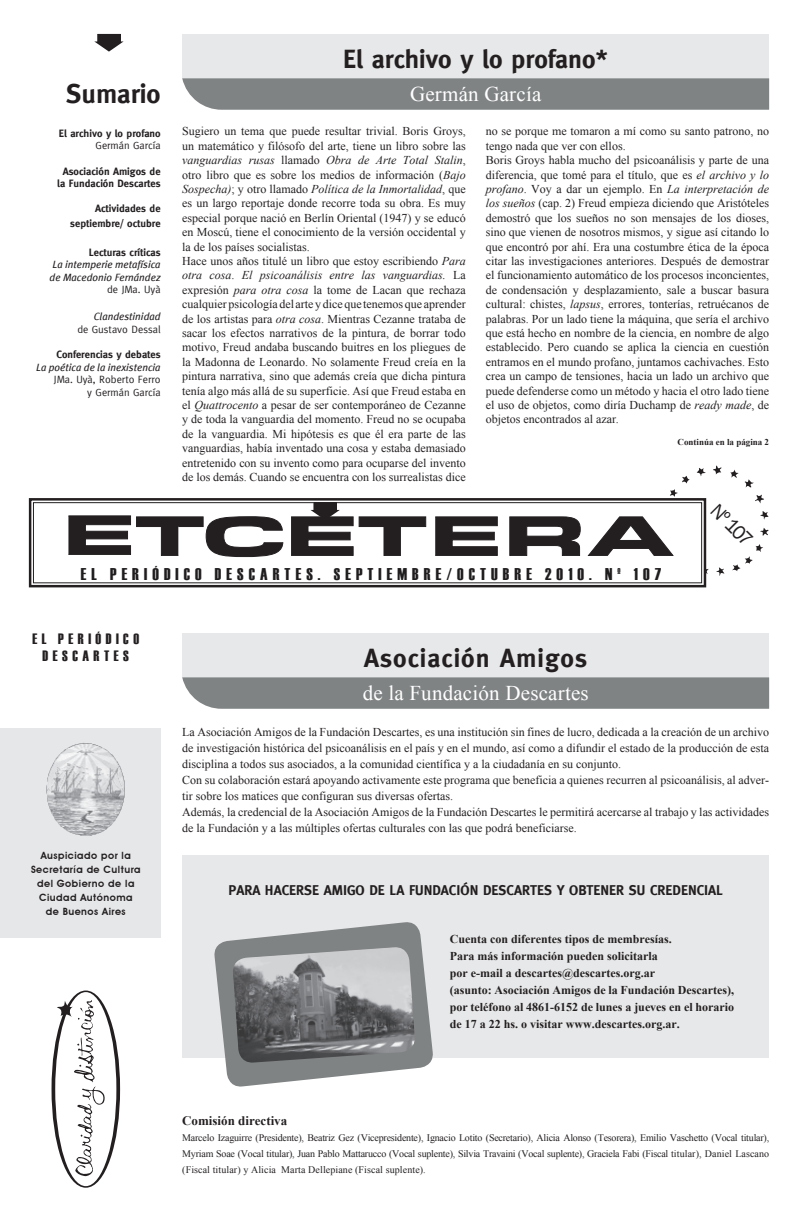
<style>
.page{position:relative;width:792px;height:1224px;background:#fff}
.page>*{position:absolute;margin:0;border:0;box-sizing:border-box;transform-origin:0 0}
.t1{font:700 27px "Meta";color:#231f20}
.t2{font:700 26px "Meta";color:#231f20}
.t3{font:700 26px "Meta";letter-spacing:.04em;color:#231f20}
.t4{font:21px "Times New Roman";letter-spacing:.01em;color:#fff}
.t5{font:20px "Franklin Gothic";color:#231f20}
.t6{font:17px "Haettenschweiler";letter-spacing:.3em;color:#201d1e}
.t7{font:15px "Haettenschweiler";letter-spacing:.3em;color:#231f20}
.t8{font:700 14px "Meta";color:#231f20}
.t9{font:700 13px "Times New Roman";color:#231f20}
.t10{font:12px/14.4px "Times New Roman";color:#231f20;text-align:justify}
.t11{font:700 12px/17px "Times New Roman";color:#231f20;text-align:justify}
.t12{font:700 10.5px "Meta";color:#231f20}
.t13{font:italic 10.5px "Meta Plus";color:#231f20}
.t14{font:10.5px "Meta";color:#231f20}
.t15{font:10px/16px "Times New Roman";letter-spacing:.01em;color:#231f20;text-align:justify}
.t16{font:600 10px "Avant Garde IT Cby BT";letter-spacing:.05em;color:#231f20}
.t17{font:700 9px "Times New Roman";color:#231f20}
.s1{font-style:italic}
</style>
<div class="page">
<div style="left:182px;top:855px;width:587px;height:202px;background:#e7e8e9"></div>
<div style="left:182px;top:34px;width:587px;height:44px;background:#e7e8e9"></div>
<svg style="left:52px;top:991px;width:68px;height:197px"></svg>
<div style="left:0;top:728px;width:161px;height:210px;background:#e6e7e9"></div>
<img style="left:46px;top:743px;width:79px;height:93px">
<svg style="left:745px;top:479px;width:8px;height:8px"></svg>
<svg style="left:755px;top:495px;width:9px;height:8px"></svg>
<svg style="left:730px;top:470px;width:8px;height:8px"></svg>
<svg style="left:760px;top:511px;width:9px;height:8px"></svg>
<svg style="left:713px;top:465px;width:9px;height:9px"></svg>
<svg style="left:760px;top:528px;width:9px;height:8px"></svg>
<svg style="left:697px;top:468px;width:9px;height:8px"></svg>
<svg style="left:670px;top:476px;width:20px;height:21px"></svg>
<svg style="left:732px;top:544px;width:31px;height:27px"></svg>
<svg style="left:716px;top:567px;width:9px;height:9px"></svg>
<svg style="left:706px;top:567px;width:3px;height:7px"></svg>
<div style="left:30px;top:499px;width:675px;height:87px;border:3px solid #fff"></div>
<div style="left:29px;top:498px;width:677px;height:89px;border:2px solid #231f20"></div>
<div style="left:33px;top:502px;width:669px;height:81px;border:1px solid #231f20"></div>
<svg style="left:435px;top:516px;width:63px;height:40px"></svg>
<svg style="left:509px;top:516px;width:72px;height:40px"></svg>
<svg style="left:68px;top:515px;width:216px;height:42px"></svg>
<svg style="left:587px;top:516px;width:87px;height:40px"></svg>
<svg style="left:291px;top:510px;width:136px;height:46px"></svg>
<div style="left:314px;top:503px;width:22px;height:8px;background:#231f20"></div>
<div style="left:314px;top:502px;width:23px;height:9px;border:1px solid #231f20"></div>
<div style="left:182px;top:633px;width:587px;height:44px;background:#e7e8e9"></div>
<svg style="left:182px;top:677px;width:587px;height:32px;background:#848788"></svg>
<svg style="left:94px;top:41px;width:30px;height:11px"></svg>
<div style="left:98px;top:34px;width:22px;height:9px;background:#231f20"></div>
<div style="left:97px;top:34px;width:24px;height:9px;border:1px solid #231f20"></div>
<svg style="left:182px;top:78px;width:587px;height:32px;background:#848788"></svg>
<svg style="left:213px;top:922px;width:221px;height:165px"></svg>
<img style="left:232px;top:946px;width:184px;height:118px">
<p class="t1" style="left:66px;top:78px;width:96px">Sumario</p>
<p class="t12" style="left:59px;top:127px;width:103px">El archivo y lo profano</p>
<p class="t14" style="left:96px;top:140px;width:66px">Germán García</p>
<p class="t12" style="left:63px;top:165px;width:99px">Asociación Amigos de</p>
<p class="t12" style="left:57px;top:177px;width:105px">la Fundación Descartes</p>
<p class="t12" style="left:95px;top:203px;width:67px">Actividades de</p>
<p class="t12" style="left:70px;top:217px;width:92px">septiembre/ octubre</p>
<p class="t12" style="left:89px;top:246px;width:73px">Lecturas críticas</p>
<p class="t13" style="left:52px;top:258px;width:110px">La intemperie metafísica</p>
<p class="t13" style="left:50px;top:271px;width:112px">de Macedonio Fernández</p>
<p class="t14" style="left:107px;top:284px;width:55px">de JMa. Uyà</p>
<p class="t13" style="left:94px;top:311px;width:68px">Clandestinidad</p>
<p class="t14" style="left:77px;top:323px;width:85px">de Gustavo Dessal</p>
<p class="t12" style="left:56px;top:348px;width:106px">Conferencias y debates</p>
<p class="t13" style="left:36px;top:361px;width:126px">La poética de la inexistencia</p>
<p class="t14" style="left:54px;top:374px;width:108px">JMa. Uyà, Roberto Ferro</p>
<p class="t14" style="left:87px;top:386px;width:75px">y Germán García</p>
<p class="t2" style="left:343px;top:44px;width:266px">El archivo y lo profano*</p>
<p class="t4" style="left:410px;top:80px;width:133px">Germán García</p>
<p class="t10" style="left:182px;top:124px;width:285px">Sugiero un tema que puede resultar trivial. Boris Groys, un matemático y filósofo del arte, tiene un libro sobre las <span class="s1">vanguardias rusas</span> llamado <span class="s1">Obra de Arte Total Stalin</span>, otro libro que es sobre los medios de información (<span class="s1">Bajo Sospecha)</span>; y otro llamado <span class="s1">Política de la Inmortalidad</span>, que es un largo reportaje donde recorre toda su obra. Es muy especial porque nació en Berlín Oriental (1947) y se educó en Moscú, tiene el conocimiento de la versión occidental y la de los países socialistas.</p>
<p class="t10" style="left:182px;top:254px;width:285px">Hace unos años titulé un libro que estoy escribiendo <span class="s1">Para otra cosa</span>. <span class="s1">El psicoanálisis entre las vanguardias.</span> La expresión <span class="s1">para otra cosa</span> la tome de Lacan que rechaza cualquier psicología del arte y dice que tenemos que aprender de los artistas para <span class="s1">otra cosa</span>. Mientras Cezanne trataba de sacar los efectos narrativos de la pintura, de borrar todo motivo, Freud andaba buscando buitres en los pliegues de la Madonna de Leonardo. No solamente Freud creía en la pintura narrativa, sino que además creía que dicha pintura tenía algo más allá de su superficie. Así que Freud estaba en el <span class="s1">Quattrocento</span> a pesar de ser contemporáneo de Cezanne y de toda la vanguardia del momento. Freud no se ocupaba de la vanguardia. Mi hipótesis es que él era parte de las vanguardias, había inventado una cosa y estaba demasiado entretenido con su invento como para ocuparse del invento de los demás. Cuando se encuentra con los surrealistas dice</p>
<p class="t10" style="left:486px;top:124px;width:285px">no se porque me tomaron a mí como su santo patrono, no tengo nada que ver con ellos.</p>
<p class="t10" style="left:486px;top:153px;width:285px">Boris Groys habla mucho del psicoanálisis y parte de una diferencia, que tomé para el título, que es <span class="s1">el archivo y lo profano</span>. Voy a dar un ejemplo. En <span class="s1">La interpretación de los sueños</span> (cap. 2) Freud empieza diciendo que Aristóteles demostró que los sueños no son mensajes de los dioses, sino que vienen de nosotros mismos, y sigue así citando lo que encontró por ahí. Era una costumbre ética de la época citar las investigaciones anteriores. Después de demostrar el funcionamiento automático de los procesos inconcientes, de condensación y desplazamiento, sale a buscar basura cultural: chistes, <span class="s1">lapsus</span>, errores, tonterías, retruécanos de palabras. Por un lado tiene la máquina, que sería el archivo que está hecho en nombre de la ciencia, en nombre de algo establecido. Pero cuando se aplica la ciencia en cuestión entramos en el mundo profano, juntamos cachivaches. Esto crea un campo de tensiones, hacia un lado un archivo que puede defenderse como un método y hacia el otro lado tiene el uso de objetos, como diría Duchamp de <span class="s1">ready made</span>, de objetos encontrados al azar.</p>
<p class="t17" style="left:678px;top:435px;width:93px">Continúa en la página 2</p>
<p class="t5" style="left:723px;top:498px;width:52px;rotate:45deg">Nº 107</p>
<p class="t6" style="left:81px;top:563px;width:582px">EL PERIÓDICO DESCARTES. SEPTIEMBRE/OCTUBRE 2010. Nº 107</p>
<p class="t7" style="left:33px;top:628px;width:108px">EL PERIÓDICO</p>
<p class="t7" style="left:43px;top:645px;width:88px">DESCARTES</p>
<p class="t16" style="left:41px;top:849px;width:92px">Auspiciado por la</p>
<p class="t16" style="left:31px;top:863px;width:111px">Secretaría de Cultura</p>
<p class="t16" style="left:37px;top:877px;width:99px">del Gobierno de la</p>
<p class="t16" style="left:39px;top:891px;width:95px">Ciudad Autónoma</p>
<p class="t16" style="left:46px;top:905px;width:81px">de Buenos Aires</p>
<p class="t3" style="left:364px;top:643px;width:224px">Asociación Amigos</p>
<p class="t4" style="left:363px;top:679px;width:228px">de la Fundación Descartes</p>
<p class="t10" style="left:182px;top:724px;width:588px;line-height:16px">La Asociación Amigos de la Fundación Descartes, es una institución sin fines de lucro, dedicada a la creación de un archivo de investigación histórica del psicoanálisis en el país y en el mundo, así como a difundir el estado de la producción de esta disciplina a todos sus asociados, a la comunidad científica y a la ciudadanía en su conjunto.</p>
<p class="t10" style="left:182px;top:772px;width:588px;line-height:16px">Con su colaboración estará apoyando activamente este programa que beneficia a quienes recurren al psicoanálisis, al adver&shy;tir sobre los matices que configuran sus diversas ofertas.</p>
<p class="t10" style="left:182px;top:804px;width:588px;line-height:16px">Además, la credencial de la Asociación Amigos de la Fundación Descartes le permitirá acercarse al trabajo y las actividades de la Fundación y a las múltiples ofertas culturales con las que podrá beneficiarse.</p>
<p class="t8" style="left:228px;top:882px;width:496px">PARA HACERSE AMIGO DE LA FUNDACIÓN DESCARTES Y OBTENER SU CREDENCIAL</p>
<p class="t11" style="left:450px;top:930px;width:223px">Cuenta con diferentes tipos de membresías.</p>
<p class="t11" style="left:450px;top:947px;width:209px">Para más información pueden solicitarla</p>
<p class="t11" style="left:450px;top:964px;width:207px">por e-mail a descartes@descartes.org.ar</p>
<p class="t11" style="left:450px;top:981px;width:286px">(asunto: Asociación Amigos de la Fundación Descartes), por teléfono al 4861-6152 de lunes a jueves en el horario de 17 a 22 hs. o visitar www.descartes.org.ar.</p>
<p class="t9" style="left:182px;top:1111px;width:107px">Comisión directiva</p>
<p class="t15" style="left:182px;top:1129px;width:589px">Marcelo Izaguirre (Presidente), Beatriz Gez (Vicepresidente), Ignacio Lotito (Secretario), Alicia Alonso (Tesorera), Emilio Vaschetto (Vocal titular), Myriam Soae (Vocal titular), Juan Pablo Mattarucco (Vocal suplente), Silvia Travaini (Vocal suplente), Graciela Fabi (Fiscal titular), Daniel Lascano (Fiscal titular) y Alicia Marta Dellepiane (Fiscal suplente).</p>
</div>
